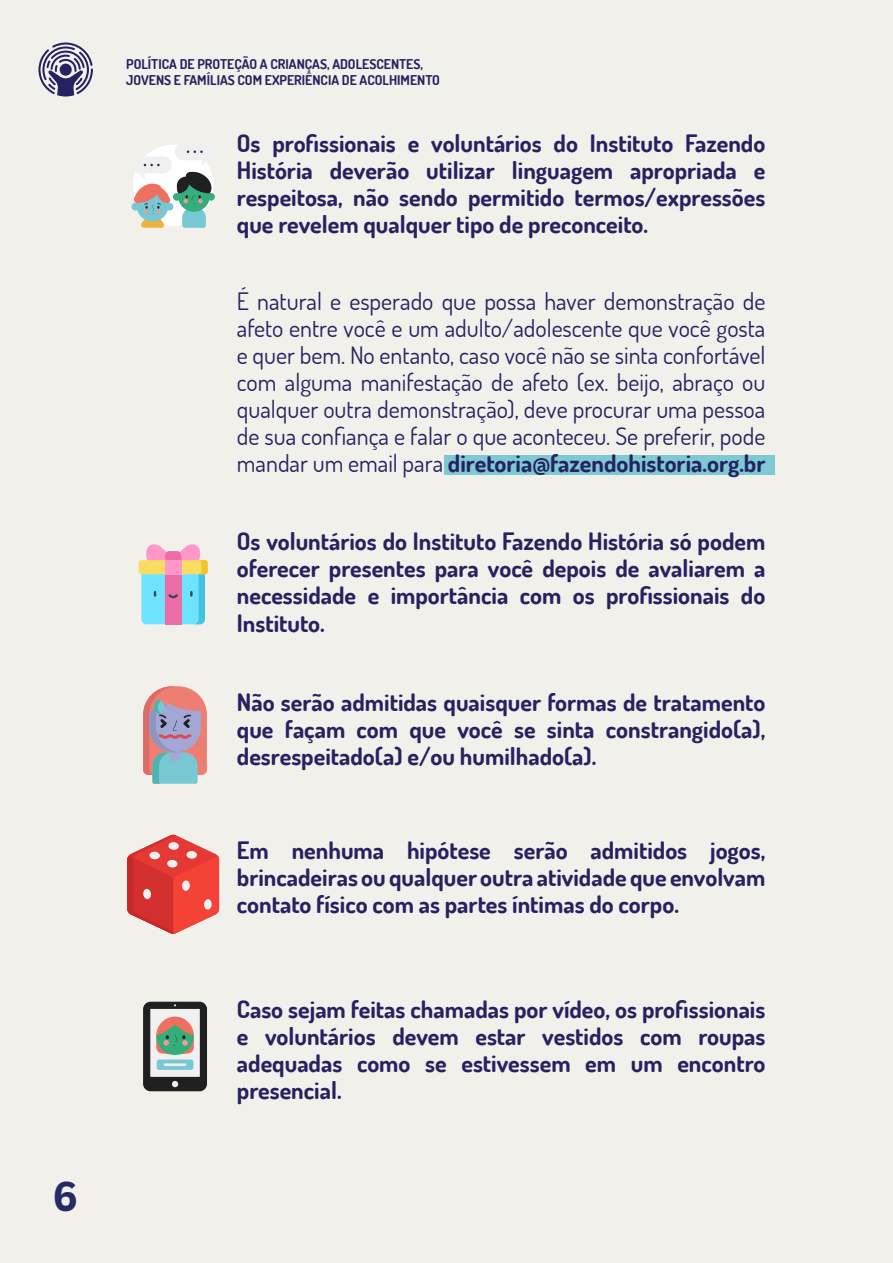
<style>
.page{position:relative;width:893px;height:1263px;background:#f1f0eb}
.page>*{position:absolute;margin:0;border:0;box-sizing:border-box;transform-origin:0 0}
.t1{font:700 45px "Zilla Slab";color:#262b64}
.t2{font:700 24px/27px "Dosis";color:#262161;text-align:justify}
.t3{font:24px/27px "Dosis";color:#262161;text-align:justify}
.t4{font:700 13.5px/16.2px "Dosis";color:#262161}
.s1{font-weight:700}
</style>
<div class="page">
<svg style="left:38px;top:43px;width:55px;height:54px"></svg>
<div style="left:444px;top:456px;width:330px;height:19px;background:#7dcad2"></div>
<div style="left:139px;top:560px;width:69px;height:14px;background:#fadc60;border-radius:3px"></div>
<svg style="left:141px;top:544px;width:67px;height:80px"></svg>
<div style="left:143px;top:1002px;width:64px;height:89px;background:#202020;border-radius:7px"></div>
<div style="left:150px;top:1009px;width:50px;height:68px;background:#f0f0f0"></div>
<svg style="left:172px;top:1081px;width:6px;height:6px"></svg>
<div style="left:157px;top:1059px;width:36px;height:11px;background:#78c8d4;border-radius:2px"></div>
<hr style="left:164px;top:1063px;width:22px;height:3px;background:#efedee">
<svg style="left:156px;top:1016px;width:38px;height:39px"></svg>
<svg style="left:132px;top:145px;width:83px;height:83px"></svg>
<svg style="left:143px;top:686px;width:64px;height:98px;background:#b69ea9"></svg>
<svg style="left:127px;top:835px;width:92px;height:99px"></svg>
<div style="left:182px;top:880px;width:8px;height:11px;background:#f1f1f1;border-radius:50%"></div>
<div style="left:204px;top:899px;width:8px;height:11px;background:#f1f1f1;border-radius:50%"></div>
<div style="left:186px;top:851px;width:11px;height:8px;background:#f1f1f1;border-radius:50%"></div>
<div style="left:168px;top:842px;width:11px;height:8px;background:#f1f1f1;border-radius:50%"></div>
<div style="left:149px;top:851px;width:11px;height:8px;background:#f1f1f1;border-radius:50%"></div>
<div style="left:167px;top:860px;width:11px;height:8px;background:#f1f1f1;border-radius:50%"></div>
<h1 class="t1" style="left:54px;top:1170px;width:26px">6</h1>
<p class="t4" style="left:126px;top:56px;width:315px">POLÍTICA DE PROTEÇÃO A CRIANÇAS, ADOLESCENTES,<br>JOVENS E FAMÍLIAS COM EXPERIÊNCIA DE ACOLHIMENTO</p>
<p class="t2" style="left:237px;top:129px;width:530px">Os profissionais e voluntários do Instituto Fazendo História deverão utilizar linguagem apropriada e respeitosa, não sendo permitido termos/expressões que revelem qualquer tipo de preconceito.</p>
<p class="t3" style="left:237px;top:287px;width:530px">É natural e esperado que possa haver demonstração de afeto entre você e um adulto/adolescente que você gosta e quer bem. No entanto, caso você não se sinta confortável com alguma manifestação de afeto (ex. beijo, abraço ou qualquer outra demonstração), deve procurar uma pessoa de sua confiança e falar o que aconteceu. Se preferir, pode mandar um email para <span class="s1">diretoria@fazendohistoria.org.br</span></p>
<p class="t2" style="left:237px;top:528px;width:530px">Os voluntários do Instituto Fazendo História só podem oferecer presentes para você depois de avaliarem a necessidade e importância com os profissionais do Instituto.</p>
<p class="t2" style="left:237px;top:688px;width:530px">Não serão admitidas quaisquer formas de tratamento que façam com que você se sinta constrangido(a), desrespeitado(a) e/ou humilhado(a).</p>
<p class="t2" style="left:237px;top:836px;width:530px">Em nenhuma hipótese serão admitidos jogos, brincadeiras ou qualquer outra atividade que envolvam</p>
<p class="t2" style="left:237px;top:890px;width:444px">contato físico com as partes íntimas do corpo.</p>
<p class="t2" style="left:237px;top:995px;width:530px">Caso sejam feitas chamadas por vídeo, os profissionais e voluntários devem estar vestidos com roupas adequadas como se estivessem em um encontro presencial.</p>
</div>
